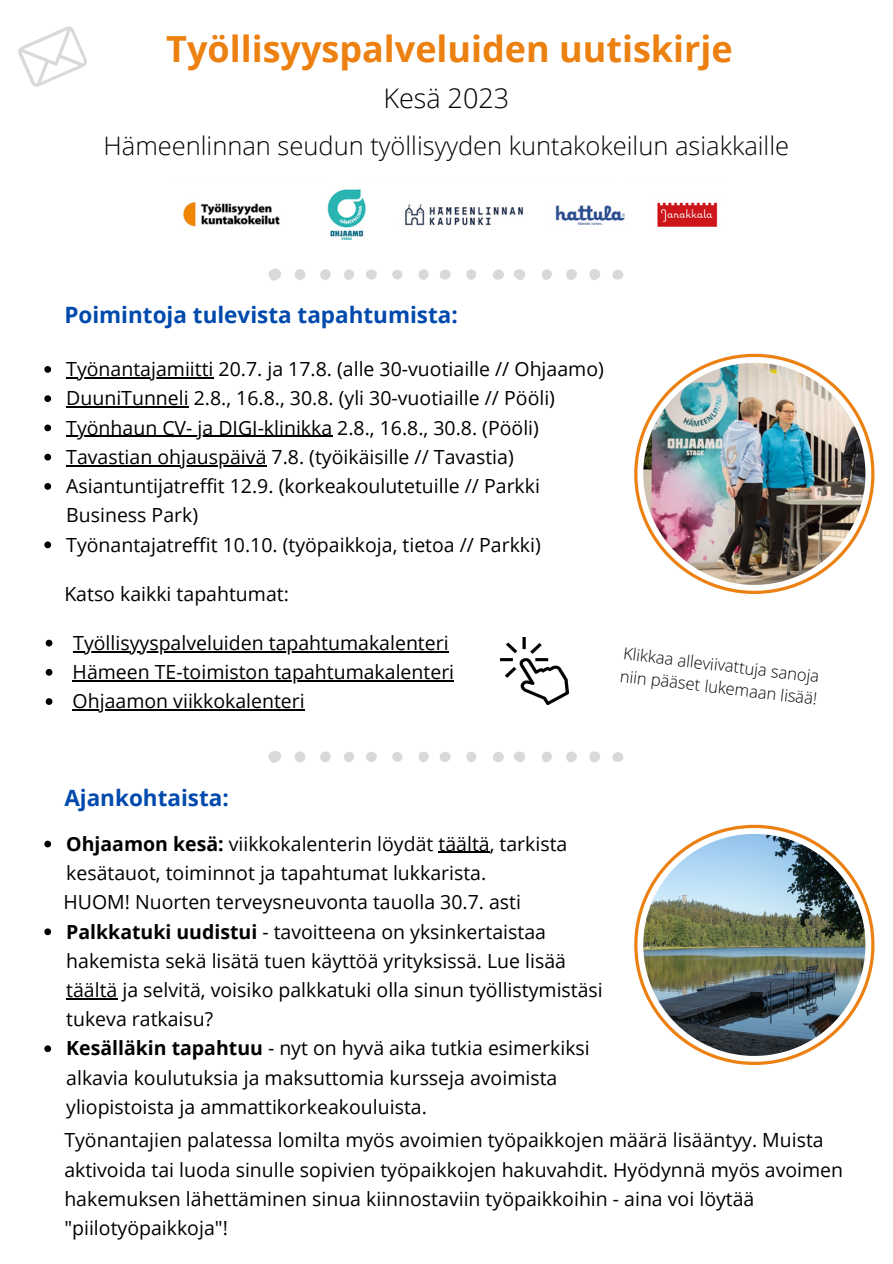
<style>
.page{position:relative;width:893px;height:1264px;background:#fff}
.page>*{position:absolute;margin:0;border:0;box-sizing:border-box;transform-origin:0 0}
.t1{font:700 36px "Open Sans";color:#ec8010}
.t2{font:300 27px "Open Sans";color:#000}
.t3{font:300 25.5px "Open Sans";color:#000}
.t4{font:700 22.5px "Open Sans";color:#004aad}
.t5{font:19.5px/29.2px "Open Sans";color:#000}
.t6{font:300 16.5px "Open Sans";color:#000}
.s1{font-weight:700}
</style>
<div class="page">
<img style="left:183px;top:189px;width:535px;height:51px">
<svg style="left:268px;top:268px;width:13px;height:12px"></svg>
<svg style="left:514px;top:269px;width:11px;height:11px"></svg>
<div style="left:589px;top:269px;width:11px;height:11px;background:#d9d9d9;border-radius:50%"></div>
<div style="left:566px;top:269px;width:11px;height:11px;background:#d9d9d9;border-radius:50%"></div>
<div style="left:294px;top:269px;width:11px;height:11px;background:#d9d9d9;border-radius:50%"></div>
<svg style="left:493px;top:269px;width:11px;height:11px"></svg>
<div style="left:320px;top:269px;width:11px;height:11px;background:#d9d9d9;border-radius:50%"></div>
<div style="left:439px;top:269px;width:11px;height:11px;background:#d9d9d9;border-radius:50%"></div>
<svg style="left:366px;top:269px;width:11px;height:11px"></svg>
<div style="left:542px;top:269px;width:10px;height:11px;background:#d9d9d9;border-radius:5px"></div>
<svg style="left:612px;top:270px;width:11px;height:10px"></svg>
<div style="left:418px;top:269px;width:11px;height:11px;background:#d9d9d9;border-radius:50%"></div>
<div style="left:344px;top:269px;width:10px;height:11px;background:#d9d9d9;border-radius:5px"></div>
<svg style="left:466px;top:269px;width:10px;height:11px"></svg>
<div style="left:392px;top:270px;width:10px;height:9px;background:#d9d9d9;border-radius:50%"></div>
<svg style="left:18px;top:26px;width:69px;height:61px"></svg>
<svg style="left:268px;top:751px;width:13px;height:12px"></svg>
<svg style="left:514px;top:751px;width:11px;height:11px"></svg>
<div style="left:589px;top:751px;width:11px;height:11px;background:#d9d9d9;border-radius:50%"></div>
<div style="left:566px;top:751px;width:11px;height:11px;background:#d9d9d9;border-radius:50%"></div>
<div style="left:294px;top:751px;width:11px;height:11px;background:#d9d9d9;border-radius:50%"></div>
<svg style="left:493px;top:752px;width:11px;height:10px"></svg>
<div style="left:320px;top:751px;width:11px;height:11px;background:#d9d9d9;border-radius:50%"></div>
<div style="left:439px;top:751px;width:11px;height:11px;background:#d9d9d9;border-radius:50%"></div>
<svg style="left:366px;top:752px;width:11px;height:10px"></svg>
<div style="left:542px;top:751px;width:10px;height:11px;background:#d9d9d9;border-radius:5px"></div>
<svg style="left:612px;top:752px;width:11px;height:10px"></svg>
<div style="left:418px;top:751px;width:11px;height:11px;background:#d9d9d9;border-radius:50%"></div>
<div style="left:344px;top:751px;width:10px;height:11px;background:#d9d9d9;border-radius:5px"></div>
<svg style="left:466px;top:751px;width:10px;height:11px"></svg>
<div style="left:392px;top:752px;width:10px;height:9px;background:#d9d9d9;border-radius:50%"></div>
<svg style="left:634px;top:354px;width:240px;height:240px"></svg>
<svg style="left:637px;top:357px;width:234px;height:233px"></svg>
<img style="left:643px;top:363px;width:222px;height:222px">
<img style="left:501px;top:637px;width:67px;height:67px">
<svg style="left:634px;top:824px;width:240px;height:240px"></svg>
<svg style="left:637px;top:828px;width:234px;height:233px"></svg>
<img style="left:643px;top:833px;width:222px;height:222px">
<svg style="left:44px;top:366px;width:7px;height:7px"></svg>
<hr style="left:66px;top:377px;width:147px;height:1px;background:#000">
<svg style="left:44px;top:395px;width:7px;height:7px"></svg>
<hr style="left:66px;top:406px;width:123px;height:1px;background:#000">
<svg style="left:44px;top:424px;width:7px;height:7px"></svg>
<hr style="left:66px;top:436px;width:266px;height:1px;background:#000">
<svg style="left:44px;top:454px;width:7px;height:6px"></svg>
<hr style="left:66px;top:465px;width:200px;height:1px;background:#000">
<svg style="left:44px;top:483px;width:7px;height:7px"></svg>
<svg style="left:44px;top:541px;width:7px;height:7px"></svg>
<svg style="left:46px;top:639px;width:6px;height:7px"></svg>
<hr style="left:73px;top:651px;width:375px;height:1px;background:#000">
<svg style="left:46px;top:669px;width:6px;height:6px"></svg>
<hr style="left:73px;top:680px;width:381px;height:1px;background:#000">
<svg style="left:46px;top:698px;width:6px;height:7px"></svg>
<hr style="left:73px;top:709px;width:232px;height:1px;background:#000">
<svg style="left:44px;top:840px;width:7px;height:7px"></svg>
<hr style="left:438px;top:852px;width:51px;height:1px;background:#000">
<svg style="left:44px;top:928px;width:7px;height:7px"></svg>
<hr style="left:66px;top:998px;width:51px;height:1px;background:#000">
<svg style="left:44px;top:1045px;width:7px;height:7px"></svg>
<p class="t1" style="left:166px;top:24px;width:568px">Työllisyyspalveluiden uutiskirje</p>
<p class="t2" style="left:383px;top:79px;width:127px">Kesä 2023</p>
<p class="t3" style="left:104px;top:127px;width:687px">Hämeenlinnan seudun työllisyyden kuntakokeilun asiakkaille</p>
<p class="t4" style="left:64px;top:299px;width:395px">Poimintoja tulevista tapahtumista:</p>
<p class="t5" style="left:66px;top:354px;width:539px">Työnantajamiitti 20.7. ja 17.8. (alle 30-vuotiaille // Ohjaamo)</p>
<p class="t5" style="left:66px;top:383px;width:490px">DuuniTunneli 2.8., 16.8., 30.8. (yli 30-vuotiaille // Pööli)</p>
<p class="t5" style="left:66px;top:412px;width:474px">Työnhaun CV- ja DIGI-klinikka 2.8., 16.8., 30.8. (Pööli)</p>
<p class="t5" style="left:66px;top:441px;width:449px">Tavastian ohjauspäivä 7.8. (työikäisille // Tavastia)</p>
<p class="t5" style="left:66px;top:471px;width:475px">Asiantuntijatreffit 12.9. (korkeakoulutetuille // Parkki<br>Business Park)</p>
<p class="t5" style="left:66px;top:529px;width:476px">Työnantajatreffit 10.10. (työpaikkoja, tietoa // Parkki)</p>
<p class="t5" style="left:64px;top:578px;width:226px">Katso kaikki tapahtumat:</p>
<p class="t5" style="left:73px;top:627px;width:377px">Työllisyyspalveluiden tapahtumakalenteri</p>
<p class="t5" style="left:73px;top:657px;width:383px">Hämeen TE-toimiston tapahtumakalenteri</p>
<p class="t5" style="left:73px;top:686px;width:233px">Ohjaamon viikkokalenteri</p>
<p class="t6" style="left:625px;top:641px;width:198px;rotate:7deg">Klikkaa alleviivattuja sanoja</p>
<p class="t6" style="left:621px;top:663px;width:199px;rotate:7deg">niin pääset lukemaan lisää!</p>
<p class="t4" style="left:64px;top:781px;width:166px">Ajankohtaista:</p>
<p class="t5" style="left:66px;top:828px;width:502px"><span class="s1">Ohjaamon kesä:</span> viikkokalenterin löydät täältä, tarkista kesätauot, toiminnot ja tapahtumat lukkarista.</p>
<p class="t5" style="left:66px;top:916px;width:538px"><span class="s1">Palkkatuki uudistui</span> - tavoitteena on yksinkertaistaa hakemista sekä lisätä tuen käyttöä yrityksissä. Lue lisää täältä ja selvitä, voisiko palkkatuki olla sinun työllistymistäsi tukeva ratkaisu?</p>
<p class="t5" style="left:66px;top:1033px;width:525px"><span class="s1">Kesälläkin tapahtuu</span> - nyt on hyvä aika tutkia esimerkiksi alkavia koulutuksia ja maksuttomia kursseja avoimista yliopistoista ja ammattikorkeakouluista.</p>
<p class="t5" style="left:63px;top:887px;width:459px">HUOM! Nuorten terveysneuvonta tauolla 30.7. asti</p>
<p class="t5" style="left:64px;top:1125px;width:780px">Työnantajien palatessa lomilta myös avoimien työpaikkojen määrä lisääntyy. Muista aktivoida tai luoda sinulle sopivien työpaikkojen hakuvahdit. Hyödynnä myös avoimen hakemuksen lähettäminen sinua kiinnostaviin työpaikkoihin - aina voi löytää "piilotyöpaikkoja"!</p>
</div>
